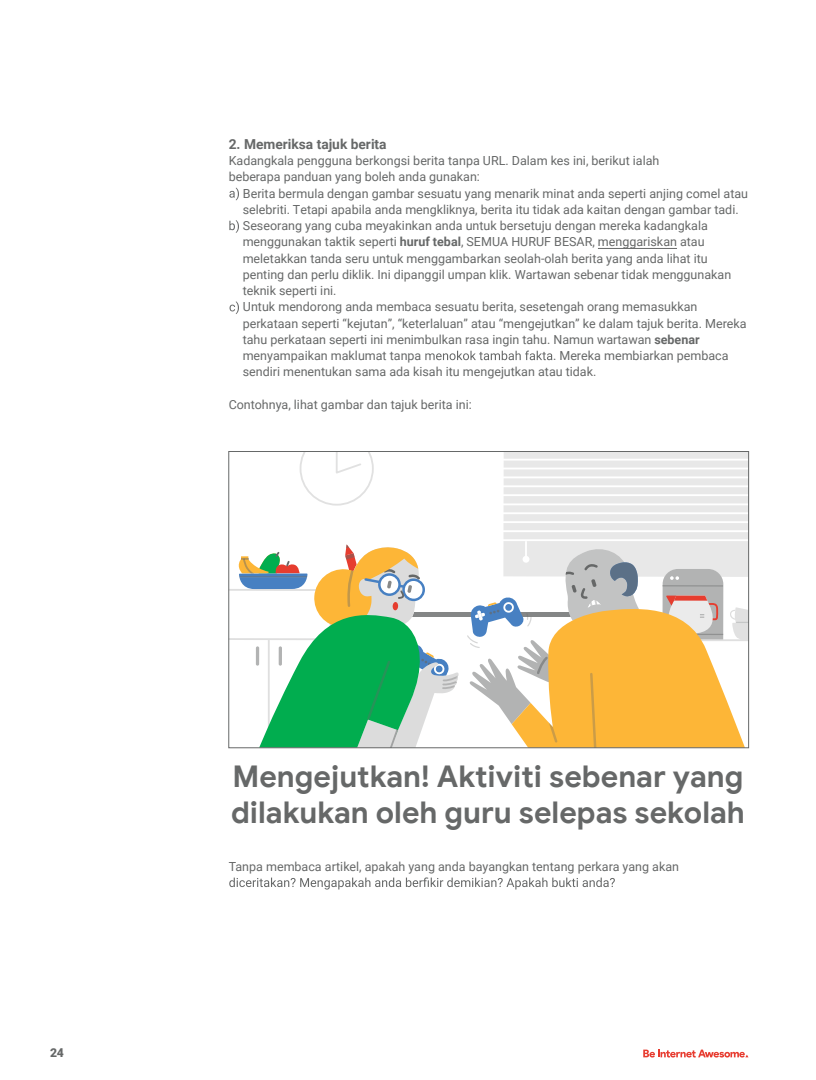
<style>
.page{position:relative;width:816px;height:1080px;background:#fff}
.page>*{position:absolute;margin:0;border:0;box-sizing:border-box;transform-origin:0 0}
.t1{font:700 29.88px/35.9px "Google Sans";color:#666868}
.t2{font:700 13.75px "Roboto";color:#666868}
.t3{font:12.5px/16.2px "Roboto";color:#666868}
.t4{font:900 12.25px "Roboto";color:#666868}
.s1{font-weight:700}
</style>
<div class="page">
<svg style="left:643px;top:1050px;width:105px;height:8px"></svg>
<svg style="left:229px;top:188px;width:10px;height:12px"></svg>
<svg style="left:229px;top:220px;width:10px;height:13px"></svg>
<svg style="left:229px;top:301px;width:10px;height:13px"></svg>
<svg style="left:425px;top:351px;width:127px;height:9px"></svg>
<svg style="left:229px;top:877px;width:386px;height:13px"></svg>
<svg style="left:299px;top:453px;width:75px;height:53px"></svg>
<svg style="left:230px;top:545px;width:229px;height:201px"></svg>
<svg style="left:467px;top:453px;width:280px;height:293px"></svg>
<div style="left:228px;top:451px;width:521px;height:297px;border:1px solid #666868"></div>
<hr style="left:598px;top:248px;width:79px;height:1px;background:#666868">
<p class="t4" style="left:50px;top:1044px;width:15px">24</p>
<p class="t2" style="left:229px;top:134px;width:159px">2. Memeriksa tajuk berita</p>
<p class="t3" style="left:229px;top:152px;width:432px">Kadangkala pengguna berkongsi berita tanpa URL. Dalam kes ini, berikut ialah beberapa panduan yang boleh anda gunakan:</p>
<p class="t3" style="left:243px;top:185px;width:507px">Berita bermula dengan gambar sesuatu yang menarik minat anda seperti anjing comel atau selebriti. Tetapi apabila anda mengkliknya, berita itu tidak ada kaitan dengan gambar tadi.<br>Seseorang yang cuba meyakinkan anda untuk bersetuju dengan mereka kadangkala menggunakan taktik seperti <span class="s1">huruf tebal</span>, SEMUA HURUF BESAR, menggariskan atau meletakkan tanda seru untuk menggambarkan seolah-olah berita yang anda lihat itu penting dan perlu diklik. Ini dipanggil umpan klik. Wartawan sebenar tidak menggunakan teknik seperti ini.<br>Untuk mendorong anda membaca sesuatu berita, sesetengah orang memasukkan perkataan seperti “kejutan”, “keterlaluan” atau “mengejutkan” ke dalam tajuk berita. Mereka tahu perkataan seperti ini menimbulkan rasa ingin tahu. Namun wartawan <span class="s1">sebenar </span>menyampaikan maklumat tanpa</p>
<p class="t3" style="left:243px;top:347px;width:487px;text-indent:310px">. Mereka membiarkan pembaca sendiri menentukan sama ada kisah itu mengejutkan atau tidak.</p>
<p class="t3" style="left:229px;top:396px;width:245px">Contohnya, lihat gambar dan tajuk berita ini:</p>
<h1 class="t1" style="left:231px;top:759px;width:515px">Mengejutkan! Aktiviti sebenar yang dilakukan oleh guru selepas sekolah</h1>
<p class="t3" style="left:229px;top:858px;width:452px">Tanpa membaca artikel, apakah yang anda bayangkan tentang perkara yang akan</p>
</div>
